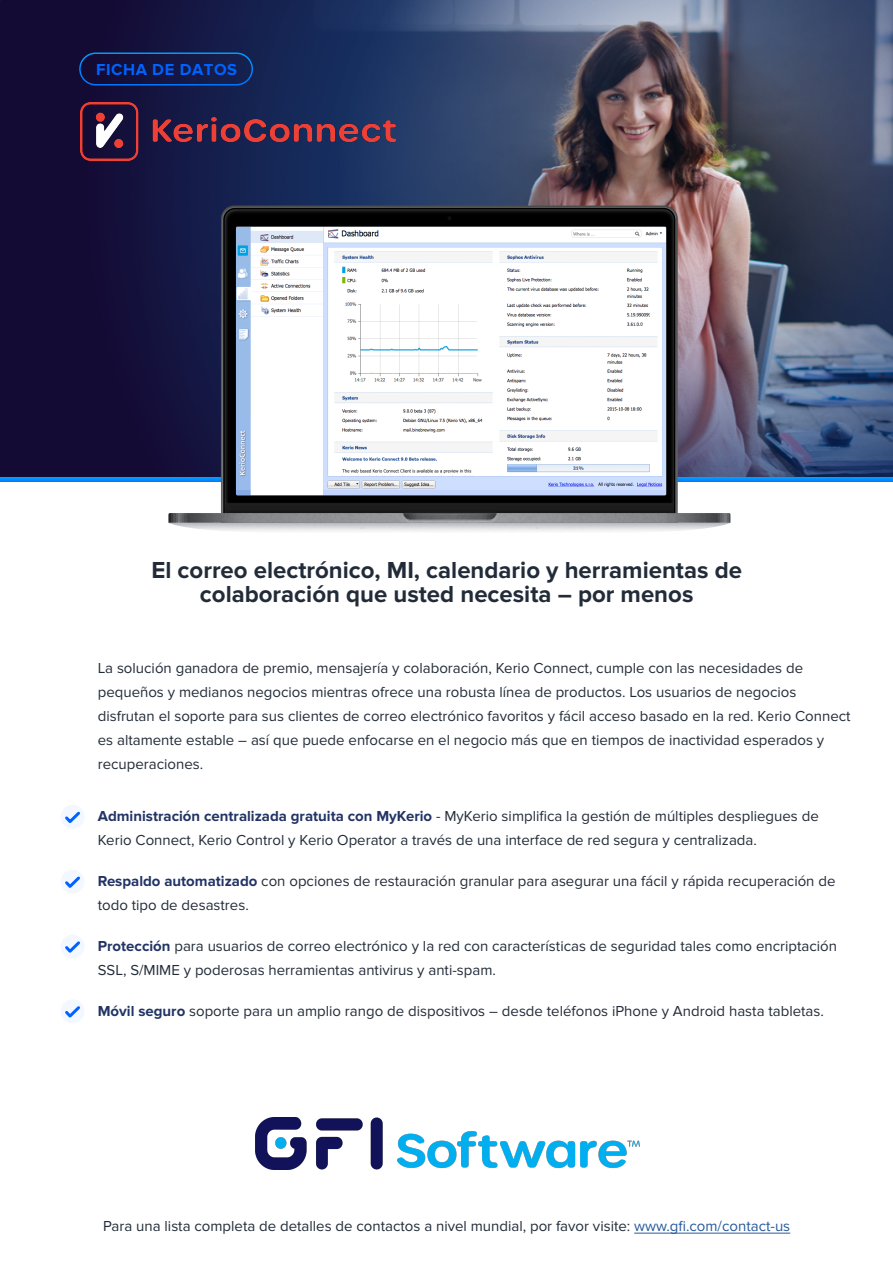
<style>
.page{position:relative;width:893px;height:1263px;background:#fff}
.page>*{position:absolute;margin:0;border:0;box-sizing:border-box;transform-origin:0 0}
.t1{font:700 24px/24px "Proxima Nova";color:#222c39;text-align:center}
.t2{font:700 16.5px "Proxima Nova";letter-spacing:.035em;color:#0062ff}
.t3{font:15px/24px "Proxima Nova";color:#222c39}
.s1{font-weight:700;color:#223465}
.s2{color:#275b9b}
</style>
<div class="page">
<img style="left:0;top:0;width:893px;height:477px">
<div style="left:0;top:477px;width:893px;height:5px;background:#008eff"></div>
<svg style="left:223px;top:208px;width:452px;height:295px;background:#080909"></svg>
<svg style="left:447px;top:216px;width:4px;height:4px"></svg>
<img style="left:236px;top:227px;width:430px;height:269px">
<svg style="left:168px;top:503px;width:562px;height:29px"></svg>
<img style="left:402px;top:513px;width:95px;height:8px">
<svg style="left:79px;top:52px;width:174px;height:34px;background:#122053"></svg>
<hr style="left:634px;top:1233px;width:156px;height:1px;background:#275b9b">
<div style="left:61px;top:805px;width:24px;height:24px;background:#f3f7ff"></div>
<svg style="left:62px;top:809px;width:21px;height:17px"></svg>
<div style="left:61px;top:870px;width:24px;height:24px;background:#f3f7ff"></div>
<svg style="left:62px;top:874px;width:21px;height:17px"></svg>
<div style="left:61px;top:934px;width:24px;height:24px;background:#f4f8ff"></div>
<svg style="left:62px;top:938px;width:21px;height:17px"></svg>
<div style="left:61px;top:999px;width:24px;height:24px;background:#f4f8ff"></div>
<svg style="left:62px;top:1003px;width:21px;height:17px"></svg>
<img style="left:256px;top:1118px;width:384px;height:51px">
<img style="left:80px;top:102px;width:316px;height:59px">
<p class="t2" style="left:96px;top:60px;width:143px">FICHA DE DATOS</p>
<h1 class="t1" style="left:151px;top:559px;width:592px">El correo electrónico, MI, calendario y herramientas de colaboración que usted necesita – por menos</h1>
<p class="t3" style="left:98px;top:657px;width:754px">La solución ganadora de premio, mensajería y colaboración, Kerio Connect, cumple con las necesidades de pequeños y medianos negocios mientras ofrece una robusta línea de productos. Los usuarios de negocios disfrutan el soporte para sus clientes de correo electrónico favoritos y fácil acceso basado en la red. Kerio Connect es altamente estable – así que puede enfocarse en el negocio más que en tiempos de inactividad esperados y recuperaciones.</p>
<p class="t3" style="left:98px;top:804px;width:722px"><span class="s1">Administración centralizada gratuita con MyKerio</span> - MyKerio simplifica la gestión de múltiples despliegues de<br>Kerio Connect, Kerio Control y Kerio Operator a través de una interface de red segura y centralizada.</p>
<p class="t3" style="left:98px;top:869px;width:739px"><span class="s1">Respaldo automatizado</span> con opciones de restauración granular para asegurar una fácil y rápida recuperación de todo tipo de desastres.</p>
<p class="t3" style="left:98px;top:934px;width:741px"><span class="s1">Protección</span> para usuarios de correo electrónico y la red con características de seguridad tales como encriptación<br>SSL, S/MIME y poderosas herramientas antivirus y anti-spam.</p>
<p class="t3" style="left:98px;top:999px;width:728px"><span class="s1">Móvil seguro</span> soporte para un amplio rango de dispositivos – desde teléfonos iPhone y Android hasta tabletas.</p>
<p class="t3" style="left:103px;top:1214px;width:689px">Para una lista completa de detalles de contactos a nivel mundial, por favor visite: <span class="s2">www.gfi.com/contact-us</span></p>
</div>
